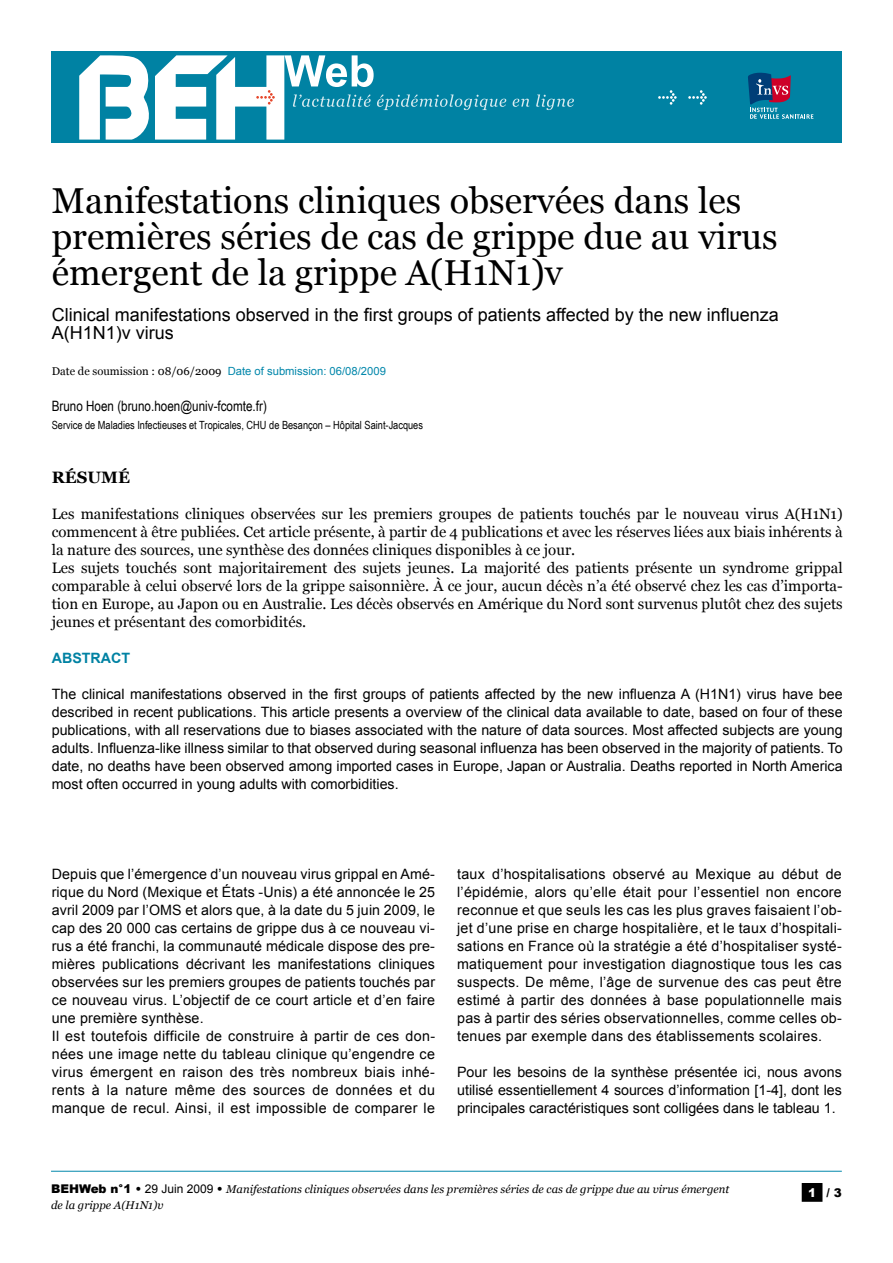
<style>
.page{position:relative;width:893px;height:1263px;background:#fff}
.page>*{position:absolute;margin:0;border:0;box-sizing:border-box;transform-origin:0 0}
.t1{font:36px/36px "Georgia";color:#000}
.t2{font:18px/18px "Arial";color:#000}
.t3{font:700 16.5px "Georgia";color:#000}
.t4{font:15px/18px "Georgia";color:#000}
.t5{font:14.25px/18px "Arial";letter-spacing:.01em;color:#000;text-align:justify}
.t6{font:14.25px "Arial Narrow";color:#000}
.t7{font:700 14.25px "Arial";color:#0082a3}
.t8{font:900 12px "Arial";color:#000}
.t9{font:italic 11.25px/16.5px "Georgia";color:#000}
.t10{font:11.25px "Arial Narrow";color:#000}
.t11{font:11.25px "Georgia";color:#000}
.s1{font-family:"Arial";color:#0287ab}
.s2{font-family:"Arial";font-weight:900;font-style:normal;font-size:12px}
.s3{font-family:"Arial";font-style:normal;font-size:12px}
.s4{color:#fff}
</style>
<div class="page">
<hr style="left:51px;top:1171px;width:791px;height:1px;background:#0287ab">
<div style="left:802px;top:1184px;width:20px;height:17px;background:#000"></div>
<div style="left:802px;top:1183px;width:20px;height:19px;border:2px solid #000"></div>
<div style="left:51px;top:51px;width:791px;height:91px;background:#0082a3"></div>
<svg style="left:79px;top:55px;width:427px;height:85px"></svg>
<svg style="left:513px;top:99px;width:16px;height:8px"></svg>
<svg style="left:536px;top:94px;width:38px;height:16px"></svg>
<svg style="left:688px;top:90px;width:19px;height:15px"></svg>
<svg style="left:658px;top:90px;width:19px;height:15px"></svg>
<svg style="left:748px;top:73px;width:66px;height:46px"></svg>
<p class="t1" style="left:52px;top:183px;width:727px">Manifestations cliniques observées dans les premières séries de cas de grippe due au virus émergent de la grippe A(H1N1)v</p>
<p class="t2" style="left:52px;top:306px;width:729px">Clinical manifestations observed in the first groups of patients affected by the new influenza<br>A(H1N1)v virus</p>
<p class="t11" style="left:52px;top:364px;width:336px">Date de soumission : 08/06/2009 <span class="s1">Date of submission: 06/08/2009</span></p>
<p class="t6" style="left:52px;top:396px;width:217px">Bruno Hoen (bruno.hoen@univ-fcomte.fr)</p>
<p class="t10" style="left:52px;top:417px;width:373px">Service de Maladies Infectieuses et Tropicales, CHU de Besançon – Hôpital Saint-Jacques</p>
<p class="t3" style="left:52px;top:467px;width:80px">RÉSUMÉ</p>
<p class="t4" style="left:52px;top:505px;width:792px">Les manifestations cliniques observées sur les premiers groupes de patients touchés par le nouveau virus A(H1N1) commencent à être publiées. Cet article présente, à partir de 4 publications et avec les réserves liées aux biais inhérents à la nature des sources, une synthèse des données cliniques disponibles à ce jour.<br>Les sujets touchés sont majoritairement des sujets jeunes. La majorité des patients présente un syndrome grippal comparable à celui observé lors de la grippe saisonnière. À ce jour, aucun décès n’a été observé chez les cas d’importa&shy;tion en Europe, au Japon ou en Australie. Les décès observés en Amérique du Nord sont survenus plutôt chez des sujets jeunes et présentant des comorbidités.</p>
<p class="t7" style="left:52px;top:649px;width:80px">ABSTRACT</p>
<p class="t5" style="left:52px;top:685px;width:792px">The clinical manifestations observed in the first groups of patients affected by the new influenza A (H1N1) virus have bee described in recent publications. This article presents a overview of the clinical data available to date, based on four of these publications, with all reservations due to biases associated with the nature of data sources. Most affected subjects are young adults. Influenza-like illness similar to that observed during seasonal influenza has been observed in the majority of patients. To date, no deaths have been observed among imported cases in Europe, Japan or Australia. Deaths reported in North America most often occurred in young adults with comorbidities.</p>
<p class="t5" style="left:52px;top:865px;width:385px;text-align:left">Depuis que l’émergence d’un nouveau virus grippal en Amé&shy;rique du Nord (Mexique et États -Unis) a été annoncée le 25 avril 2009 par l’OMS et alors que, à la date du 5 juin 2009, le cap des 20 000 cas certains de grippe dus à ce nouveau vi&shy;rus a été franchi, la communauté médicale dispose des pre&shy;mières publications décrivant les manifestations cliniques observées sur les premiers groupes de patients touchés par ce nouveau virus. L’objectif de ce court article et d’en faire une première synthèse.<br>Il est toutefois difficile de construire à partir de ces don&shy;nées une image nette du tableau clinique qu’engendre ce virus émergent en raison des très nombreux biais inhé&shy;rents à la nature même des sources de données et du manque de recul. Ainsi, il est impossible de comparer le</p>
<p class="t5" style="left:457px;top:865px;width:386px">taux d’hospitalisations observé au Mexique au début de l’épidémie, alors qu’elle était pour l’essentiel non encore reconnue et que seuls les cas les plus graves faisaient l’ob&shy;jet d’une prise en charge hospitalière, et le taux d’hospitali&shy;sations en France où la stratégie a été d’hospitaliser systé&shy;matiquement pour investigation diagnostique tous les cas suspects. De même, l’âge de survenue des cas peut être estimé à partir des données à base populationnelle mais pas à partir des séries observationnelles, comme celles ob&shy;tenues par exemple dans des établissements scolaires.</p>
<p class="t5" style="left:457px;top:1063px;width:386px">Pour les besoins de la synthèse présentée ici, nous avons utilisé essentiellement 4 sources d’information [1-4], dont les principales caractéristiques sont colligées dans le tableau 1.</p>
<p class="t9" style="left:51px;top:1181px;width:680px"><span class="s2">BEHWeb n°1 •</span> <span class="s3">29 Juin 2009</span> <span class="s2">•</span> Manifestations cliniques observées dans les premières séries de cas de grippe due au virus émergent de la grippe A(H1N1)v</p>
<p class="t8" style="left:808px;top:1184px;width:35px"><span class="s4">1</span> / 3</p>
</div>
